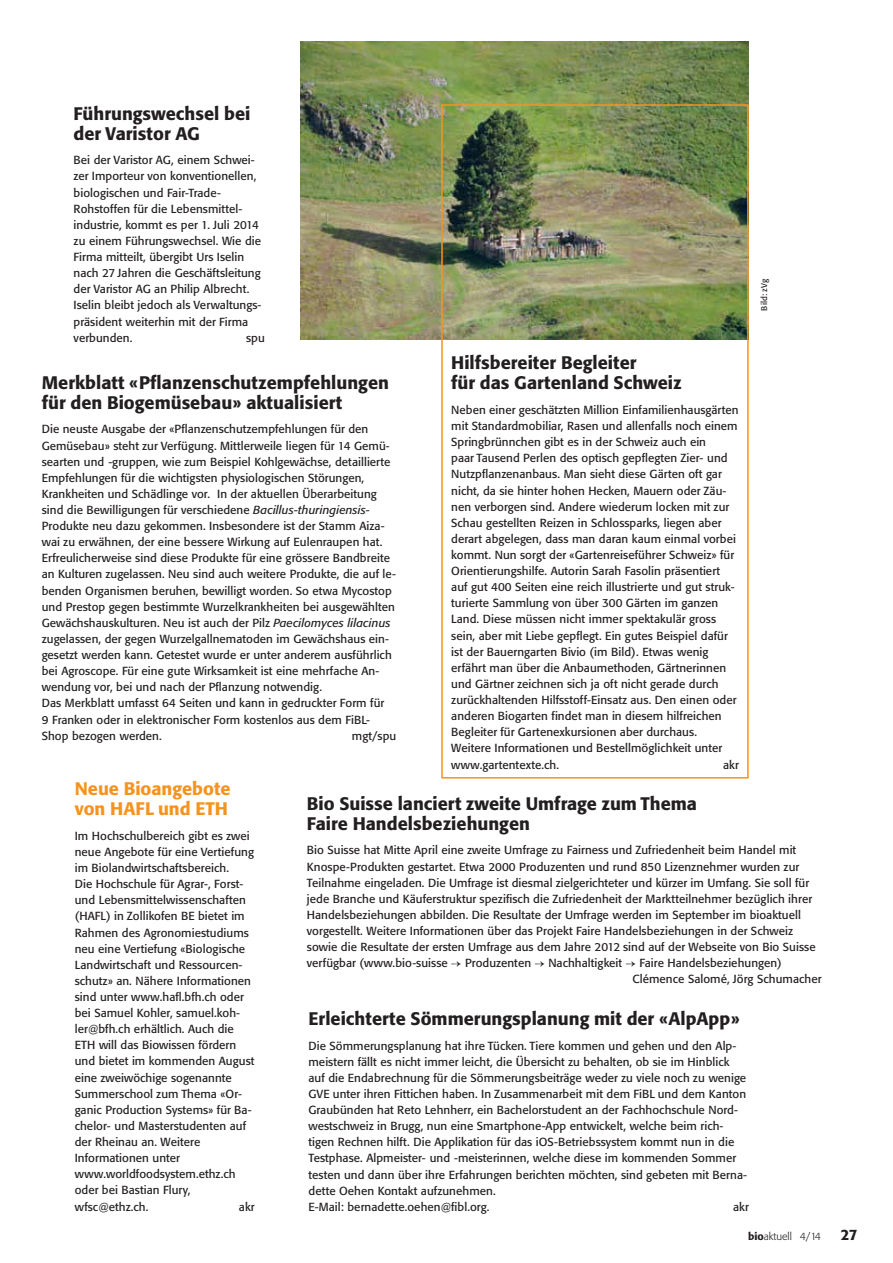
<style>
.page{position:relative;width:893px;height:1263px;background:#fff}
.page>*{position:absolute;margin:0;border:0;box-sizing:border-box;transform-origin:0 0}
.t1{font:500 18px/20.2px "Formata BQ";color:#231f20}
.t2{font:500 18px/20.2px "Formata BQ";color:#f7931d}
.t3{font:500 15px "Formata BQ";color:#231f20}
.t4{font:11.55px/16px "Formata BQ";letter-spacing:.005em;color:#231f20}
.t5{font:300 10.5px "Formata BQ";color:#231f20}
.t6{font:8.25px "Formata BQ";letter-spacing:.005em;color:#231f20}
.s1{font-style:italic}
.s2{font-family:"Minion Pro"}
.s3{font-weight:500}
</style>
<div class="page">
<img style="left:300px;top:41px;width:449px;height:298px">
<div style="left:441px;top:104px;width:308px;height:675px;border:2px solid #f7931d"></div>
<h1 class="t1" style="left:74px;top:104px;width:178px">Führungswechsel bei der Varistor AG</h1>
<p class="t4" style="left:74px;top:153px;width:189px">Bei der Varistor AG, einem Schwei&shy;zer Importeur von konventionellen, biologischen und Fair-Trade-Rohstoffen für die Lebensmittel&shy;industrie, kommt es per 1. Juli 2014 zu einem Führungswechsel. Wie die Firma mitteilt, übergibt Urs Iselin nach 27 Jahren die Geschäftsleitung der Varistor AG an Philip Albrecht.<br>Iselin bleibt jedoch als Verwaltungs&shy;präsident weiterhin mit der Firma verbunden.</p>
<p class="t4" style="left:246px;top:330px;width:20px">spu</p>
<h1 class="t1" style="left:42px;top:373px;width:349px">Merkblatt «Pflanzenschutzempfehlungen für den Biogemüsebau» aktualisiert</h1>
<p class="t4" style="left:42px;top:422px;width:356px">Die neuste Ausgabe der «Pflanzenschutzempfehlungen für den Gemüsebau» steht zur Verfügung. Mittlerweile liegen für 14 Gemü&shy;searten und -gruppen, wie zum Beispiel Kohlgewächse, detaillierte Empfehlungen für die wichtigsten physiologischen Störungen, Krankheiten und Schädlinge vor. In der aktuellen Überarbeitung sind die Bewilligungen für verschiedene <span class="s1">Bacillus-thuringiensis</span>-Produkte neu dazu gekommen. Insbesondere ist der Stamm Aiza&shy;wai zu erwähnen, der eine bessere Wirkung auf Eulenraupen hat.<br>Erfreulicherweise sind diese Produkte für eine grössere Bandbreite an Kulturen zugelassen. Neu sind auch weitere Produkte, die auf le&shy;benden Organismen beruhen, bewilligt worden. So etwa Mycostop und Prestop gegen bestimmte Wurzelkrankheiten bei ausgewählten Gewächshauskulturen. Neu ist auch der Pilz <span class="s1">Paecilomyces lilacinus </span>zugelassen, der gegen Wurzelgallnematoden im Gewächshaus ein&shy;gesetzt werden kann. Getestet wurde er unter anderem ausführlich bei Agroscope. Für eine gute Wirksamkeit ist eine mehrfache An&shy;wendung vor, bei und nach der Pflanzung notwendig.<br>Das Merkblatt umfasst 64 Seiten und kann in gedruckter Form für<br>9 Franken oder in elektronischer Form kostenlos aus dem FiBL-Shop bezogen werden.</p>
<p class="t4" style="left:352px;top:728px;width:46px">mgt/spu</p>
<h1 class="t1" style="left:451px;top:354px;width:232px">Hilfsbereiter Begleiter<br>für das Gartenland Schweiz</h1>
<p class="t4" style="left:451px;top:402px;width:289px">Neben einer geschätzten Million Einfamilienhausgärten mit Standardmobiliar, Rasen und allenfalls noch einem Springbrünnchen gibt es in der Schweiz auch ein<br>paar Tausend Perlen des optisch gepflegten Zier- und Nutzpflanzenanbaus. Man sieht diese Gärten oft gar nicht, da sie hinter hohen Hecken, Mauern oder Zäu&shy;nen verborgen sind. Andere wiederum locken mit zur Schau gestellten Reizen in Schlossparks, liegen aber derart abgelegen, dass man daran kaum einmal vorbei kommt. Nun sorgt der «Gartenreiseführer Schweiz» für Orientierungshilfe. Autorin Sarah Fasolin präsentiert auf gut 400 Seiten eine reich illustrierte und gut struk&shy;turierte Sammlung von über 300 Gärten im ganzen Land. Diese müssen nicht immer spektakulär gross sein, aber mit Liebe gepflegt. Ein gutes Beispiel dafür ist der Bauerngarten Bivio (im Bild). Etwas wenig erfährt man über die Anbaumethoden, Gärtnerinnen und Gärtner zeichnen sich ja oft nicht gerade durch zurückhaltenden Hilfsstoff-Einsatz aus. Den einen oder anderen Biogarten findet man in diesem hilfreichen Begleiter für Gartenexkursionen aber durchaus.<br>Weitere Informationen und Bestellmöglichkeit unter www.gartentexte.ch.</p>
<p class="t4" style="left:723px;top:757px;width:17px">akr</p>
<p class="t6" style="left:760px;top:311px;width:33px;rotate:-90deg">Bild: zVg</p>
<h1 class="t2" style="left:75px;top:780px;width:157px">Neue Bioangebote von HAFL und ETH</h1>
<p class="t4" style="left:75px;top:828px;width:181px">Im Hochschulbereich gibt es zwei neue Angebote für eine Vertiefung im Biolandwirtschaftsbereich.<br>Die Hochschule für Agrar-, Forst&shy;und Lebensmittelwissenschaften (HAFL) in Zollikofen BE bietet im<br>Rahmen des Agronomiestudiums neu eine Vertiefung «Biologische<br>Landwirtschaft und Ressourcen&shy;schutz» an. Nähere Informationen sind unter www.hafl.bfh.ch oder bei Samuel Kohler, samuel.koh&shy;ler@bfh.ch erhältlich. Auch die<br>ETH will das Biowissen fördern und bietet im kommenden August eine zweiwöchige sogenannte<br>Summerschool zum Thema «Or&shy;ganic Production Systems» für Ba&shy;chelor- und Masterstudenten auf der Rheinau an. Weitere<br>Informationen unter www.worldfoodsystem.ethz.ch oder bei Bastian Flury, wfsc@ethz.ch.</p>
<p class="t4" style="left:239px;top:1199px;width:17px">akr</p>
<h1 class="t1" style="left:307px;top:794px;width:392px">Bio Suisse lanciert zweite Umfrage zum Thema<br>Faire Handelsbeziehungen</h1>
<p class="t4" style="left:307px;top:843px;width:491px">Bio Suisse hat Mitte April eine zweite Umfrage zu Fairness und Zufriedenheit beim Handel mit</p>
<p class="t4" style="left:307px;top:859px;width:494px">Knospe-Produkten gestartet. Etwa 2000 Produzenten und rund 850 Lizenznehmer wurden zur</p>
<p class="t4" style="left:307px;top:875px;width:504px">Teilnahme eingeladen. Die Umfrage ist diesmal zielgerichteter und kürzer im Umfang. Sie soll für</p>
<p class="t4" style="left:307px;top:891px;width:507px">jede Branche und Käuferstruktur spezifisch die Zufriedenheit der Marktteilnehmer bezüglich ihrer</p>
<p class="t4" style="left:307px;top:907px;width:496px">Handelsbeziehungen abbilden. Die Resultate der Umfrage werden im September im bioaktuell</p>
<p class="t4" style="left:307px;top:924px;width:488px">vorgestellt. Weitere Informationen über das Projekt Faire Handelsbeziehungen in der Schweiz</p>
<p class="t4" style="left:307px;top:940px;width:510px">sowie die Resultate der ersten Umfrage aus dem Jahre 2012 sind auf der Webseite von Bio Suisse</p>
<p class="t4" style="left:307px;top:956px;width:476px">verfügbar (www.bio-suisse <span class="s2">→</span> Produzenten <span class="s2">→</span> Nachhaltigkeit <span class="s2">→</span> Faire Handelsbeziehungen)</p>
<p class="t4" style="left:632px;top:972px;width:191px">Clémence Salomé, Jörg Schumacher</p>
<h1 class="t1" style="left:308px;top:1010px;width:433px">Erleichterte Sömmerungsplanung mit der «AlpApp»</h1>
<p class="t4" style="left:308px;top:1038px;width:440px">Die Sömmerungsplanung hat ihre Tücken. Tiere kommen und gehen und den Alp&shy;meistern fällt es nicht immer leicht, die Übersicht zu behalten, ob sie im Hinblick auf die Endabrechnung für die Sömmerungsbeiträge weder zu viele noch zu wenige GVE unter ihren Fittichen haben. In Zusammenarbeit mit dem FiBL und dem Kanton Graubünden hat Reto Lehnherr, ein Bachelorstudent an der Fachhochschule Nord&shy;westschweiz in Brugg, nun eine Smartphone-App entwickelt, welche beim rich&shy;tigen Rechnen hilft. Die Applikation für das iOS-Betriebssystem kommt nun in die Testphase. Alpmeister- und -meisterinnen, welche diese im kommenden Sommer testen und dann über ihre Erfahrungen berichten möchten, sind gebeten mit Berna&shy;dette Oehen Kontakt aufzunehmen.<br>E-Mail: bernadette.oehen@fibl.org.</p>
<p class="t4" style="left:733px;top:1199px;width:17px">akr</p>
<p class="t5" style="left:748px;top:1233px;width:74px"><span class="s3">bio</span>aktuell 4/14</p>
<p class="t3" style="left:841px;top:1228px;width:18px">27</p>
</div>
